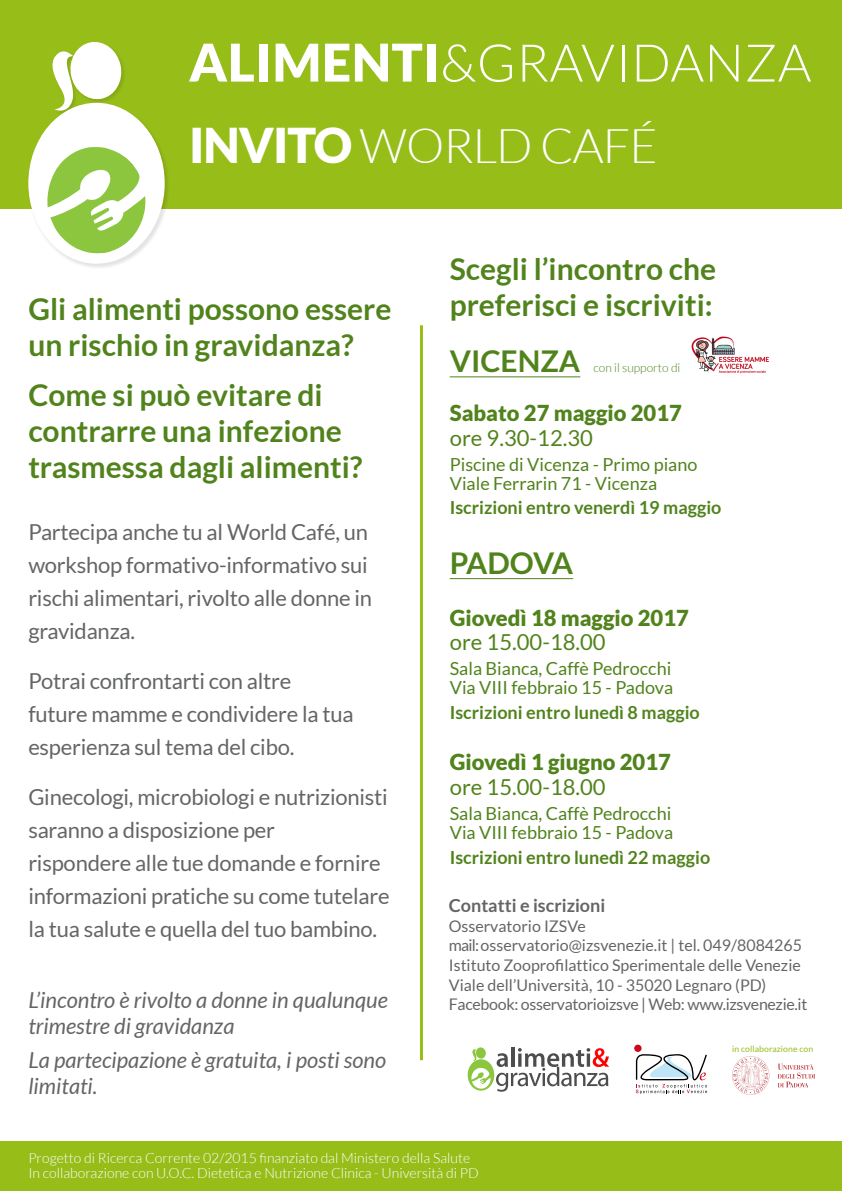
<style>
.page{position:relative;width:842px;height:1191px;background:#fff}
.page>*{position:absolute;margin:0;border:0;box-sizing:border-box;transform-origin:0 0}
.t1{font:300 52px "Lato";letter-spacing:.01em;color:#fff}
.t2{font:300 48px "Lato";letter-spacing:-.02em;color:#fff}
.t3{font:700 30px/36px "Lato";color:#51831c}
.t4{font:22px/33px "Lato";letter-spacing:-.01em;color:#646567}
.t5{font:italic 22px/26px "Lato";color:#646567}
.t6{font:900 22px "Lato";color:#51831c}
.t7{font:22px "Lato";color:#51831c}
.t8{font:18px/19px "Lato";color:#51831c}
.t9{font:700 18px "Lato";color:#51831c}
.t10{font:700 18px "Lato";color:#646567}
.t11{font:16px/19.7px "Lato";color:#646567}
.t12{font:300 14px/15.7px "Lato";color:#fff}
.t13{font:300 12px "Lato";color:#51831c}
.t14{font:8.6px "Lato";letter-spacing:.01em;color:#97bd19}
.s1{font-weight:900}
</style>
<div class="page">
<div style="left:0;top:0;width:842px;height:208px;background:#97bd19"></div>
<div style="left:0;top:1141px;width:842px;height:50px;background:#97bd19"></div>
<div style="left:27px;top:41px;width:143px;height:227px;background:#000;opacity:.11"></div>
<div style="left:28px;top:103px;width:137px;height:161px;background:#fff;border-radius:50%"></div>
<svg style="left:47px;top:147px;width:98px;height:107px"></svg>
<svg style="left:50px;top:41px;width:74px;height:74px"></svg>
<hr style="left:420px;top:325px;width:3px;height:735px;background:#97bd19">
<hr style="left:450px;top:376px;width:130px;height:1px;background:#51831c">
<hr style="left:450px;top:578px;width:123px;height:1px;background:#51831c">
<img style="left:691px;top:336px;width:78px;height:38px">
<hr style="left:511px;top:1047px;width:4px;height:19px;background:#4d4d4d">
<svg style="left:496px;top:1048px;width:113px;height:43px"></svg>
<div style="left:468px;top:1059px;width:26px;height:31px;background:#8cc63f;border-radius:50%"></div>
<svg style="left:471px;top:1068px;width:19px;height:20px"></svg>
<svg style="left:472px;top:1047px;width:14px;height:14px"></svg>
<div style="left:634px;top:1044px;width:7px;height:8px;background:#cd071e;border-radius:50%"></div>
<svg style="left:636px;top:1054px;width:71px;height:40px"></svg>
<img style="left:732px;top:1056px;width:82px;height:38px">
<h1 class="t1" style="left:189px;top:35px;width:624px"><span class="s1">ALIMENTI</span>&amp;GRAVIDANZA</h1>
<h2 class="t2" style="left:189px;top:120px;width:470px"><span class="s1">INVITO</span> WORLD CAFé</h2>
<h3 class="t3" style="left:28px;top:291px;width:365px">Gli alimenti possono essere un rischio in gravidanza?</h3>
<h3 class="t3" style="left:28px;top:377px;width:336px">Come si può evitare di contrarre una infezione trasmessa dagli alimenti?</h3>
<p class="t4" style="left:28px;top:515px;width:345px">Partecipa anche tu al World Café, un workshop formativo-informativo sui rischi alimentari, rivolto alle donne in gravidanza.</p>
<p class="t4" style="left:28px;top:664px;width:327px">Potrai confrontarti con altre future mamme e condividere la tua esperienza sul tema del cibo.</p>
<p class="t4" style="left:28px;top:780px;width:363px">Ginecologi, microbiologi e nutrizionisti saranno a disposizione per<br>rispondere alle tue domande e fornire informazioni pratiche su come tutelare la tua salute e quella del tuo bambino.</p>
<p class="t5" style="left:28px;top:987px;width:361px">L’incontro è rivolto a donne in qualunque trimestre di gravidanza</p>
<p class="t5" style="left:28px;top:1047px;width:359px">La partecipazione è gratuita, i posti sono limitati.</p>
<h3 class="t3" style="left:450px;top:250px;width:268px">Scegli l’incontro che preferisci e iscriviti:</h3>
<h3 class="t3" style="left:450px;top:342px;width:132px">VICENZA</h3>
<p class="t6" style="left:450px;top:400px;width:234px">Sabato 27 maggio 2017</p>
<p class="t7" style="left:450px;top:426px;width:145px">ore 9.30-12.30</p>
<p class="t8" style="left:450px;top:454px;width:249px">Piscine di Vicenza - Primo piano<br>Viale Ferrarin 71 - Vicenza</p>
<p class="t9" style="left:450px;top:497px;width:273px">Iscrizioni entro venerdì 19 maggio</p>
<h3 class="t3" style="left:450px;top:544px;width:125px">PADOVA</h3>
<p class="t6" style="left:450px;top:604px;width:241px">Giovedì 18 maggio 2017</p>
<p class="t7" style="left:450px;top:630px;width:157px">ore 15.00-18.00</p>
<p class="t8" style="left:450px;top:658px;width:225px">Sala Bianca, Caffè Pedrocchi<br>Via VIII febbraio 15 - Padova</p>
<p class="t9" style="left:450px;top:701px;width:252px">Iscrizioni entro lunedì 8 maggio</p>
<p class="t6" style="left:450px;top:749px;width:223px">Giovedì 1 giugno 2017</p>
<p class="t7" style="left:450px;top:775px;width:157px">ore 15.00-18.00</p>
<p class="t8" style="left:450px;top:803px;width:225px">Sala Bianca, Caffè Pedrocchi<br>Via VIII febbraio 15 - Padova</p>
<p class="t9" style="left:450px;top:846px;width:262px">Iscrizioni entro lunedì 22 maggio</p>
<p class="t10" style="left:449px;top:895px;width:158px">Contatti e iscrizioni</p>
<p class="t11" style="left:449px;top:916px;width:360px">Osservatorio IZSVe<br>mail: osservatorio@izsvenezie.it | tel. 049/8084265<br>Istituto Zooprofilattico Sperimentale delle Venezie Viale dell’Università, 10 - 35020 Legnaro (PD)<br>Facebook: osservatorioizsve | Web: www.izsvenezie.it</p>
<p class="t13" style="left:593px;top:361px;width:88px">con il supporto di</p>
<p class="t14" style="left:732px;top:1043px;width:82px">in collaborazione con</p>
<p class="t12" style="left:28px;top:1149px;width:452px">Progetto di Ricerca Corrente 02/2015 finanziato dal Ministero della Salute<br>In collaborazione con U.O.C. Dietetica e Nutrizione Clinica - Università di PD</p>
</div>
